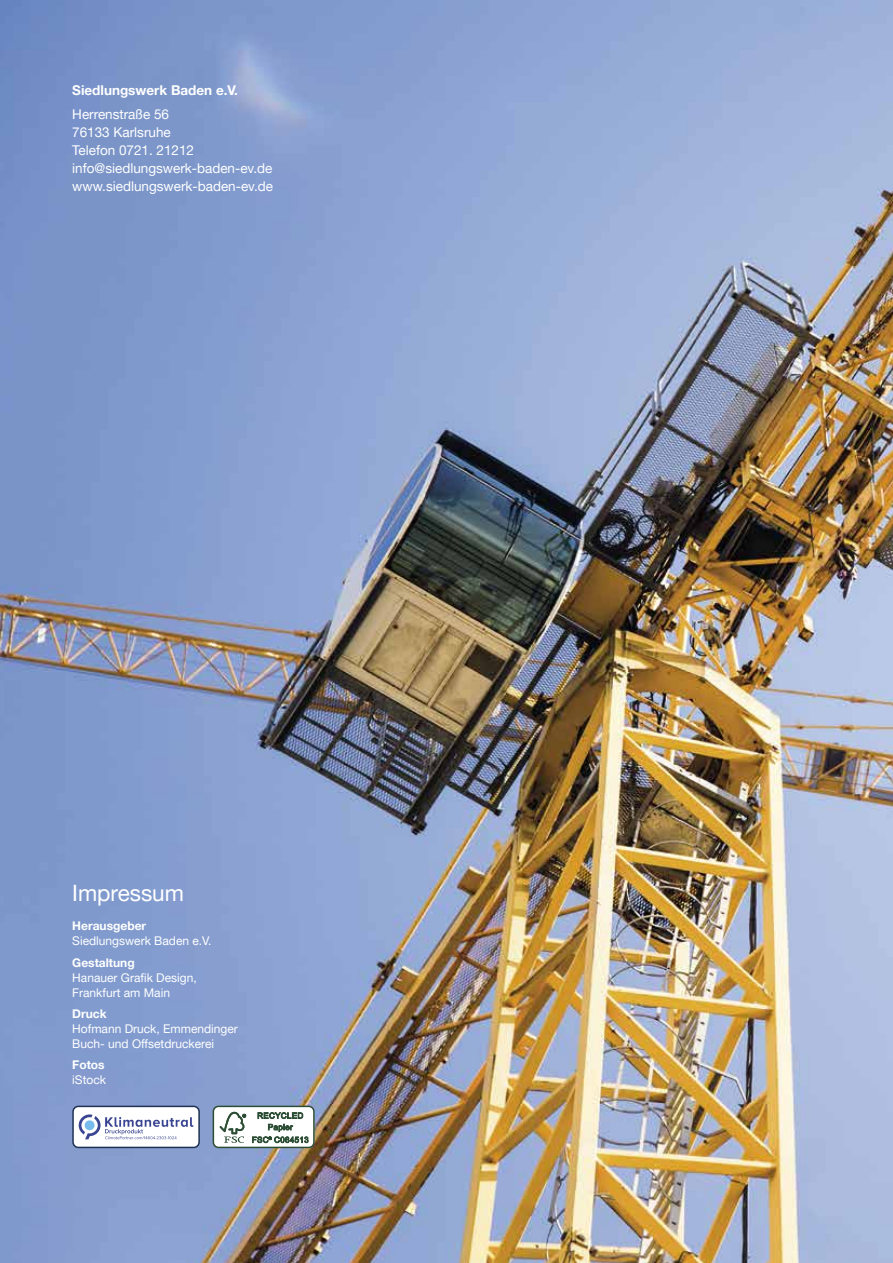
<style>
.page{position:relative;width:893px;height:1263px;background:#fff}
.page>*{position:absolute;margin:0;border:0;box-sizing:border-box;transform-origin:0 0}
.t1{font:22.5px "Helvetica Neue LT Pro";color:#fff}
.t2{font:13.5px/18px "Helvetica Neue LT Pro";color:#fff}
.t3{font:700 13.5px "Helvetica Neue LT Pro";color:#fff}
.t4{font:12px/15px "Helvetica Neue LT Pro";color:#fff}
.t5{font:700 12px "Helvetica Neue LT Pro";color:#fff}
</style>
<div class="page">
<img style="left:0;top:0;width:893px;height:1263px">
<div style="left:73px;top:1106px;width:126px;height:41px;background:#fff;border-radius:5px"></div>
<svg style="left:79px;top:1114px;width:114px;height:25px"></svg>
<div style="left:72px;top:1106px;width:128px;height:42px;border:2px solid #1d3254;border-radius:5px"></div>
<div style="left:213px;top:1106px;width:101px;height:42px;background:#fff;border-radius:5px"></div>
<div style="left:213px;top:1106px;width:102px;height:42px;border:2px solid #2b4d33;border-radius:5px"></div>
<svg style="left:220px;top:1112px;width:26px;height:31px"></svg>
<svg style="left:252px;top:1112px;width:57px;height:31px"></svg>
<p class="t3" style="left:72px;top:82px;width:167px">Siedlungswerk Baden e.V.</p>
<p class="t2" style="left:72px;top:105px;width:202px">Herrenstraße 56<br>76133 Karlsruhe<br>Telefon 0721. 21212 info@siedlungswerk-baden-ev.de www.siedlungswerk-baden-ev.de</p>
<h1 class="t1" style="left:72px;top:879px;width:113px">Impressum</h1>
<p class="t5" style="left:72px;top:918px;width:76px">Herausgeber</p>
<p class="t4" style="left:72px;top:933px;width:141px">Siedlungswerk Baden e.V.</p>
<p class="t5" style="left:72px;top:955px;width:64px">Gestaltung</p>
<p class="t4" style="left:72px;top:969px;width:126px">Hanauer Grafik Design,<br>Frankfurt am Main</p>
<p class="t5" style="left:72px;top:1006px;width:36px">Druck</p>
<p class="t4" style="left:72px;top:1021px;width:167px">Hofmann Druck, Emmendinger<br>Buch- und Offsetdruckerei</p>
<p class="t5" style="left:72px;top:1058px;width:34px">Fotos</p>
<p class="t4" style="left:72px;top:1072px;width:35px">iStock</p>
</div>
